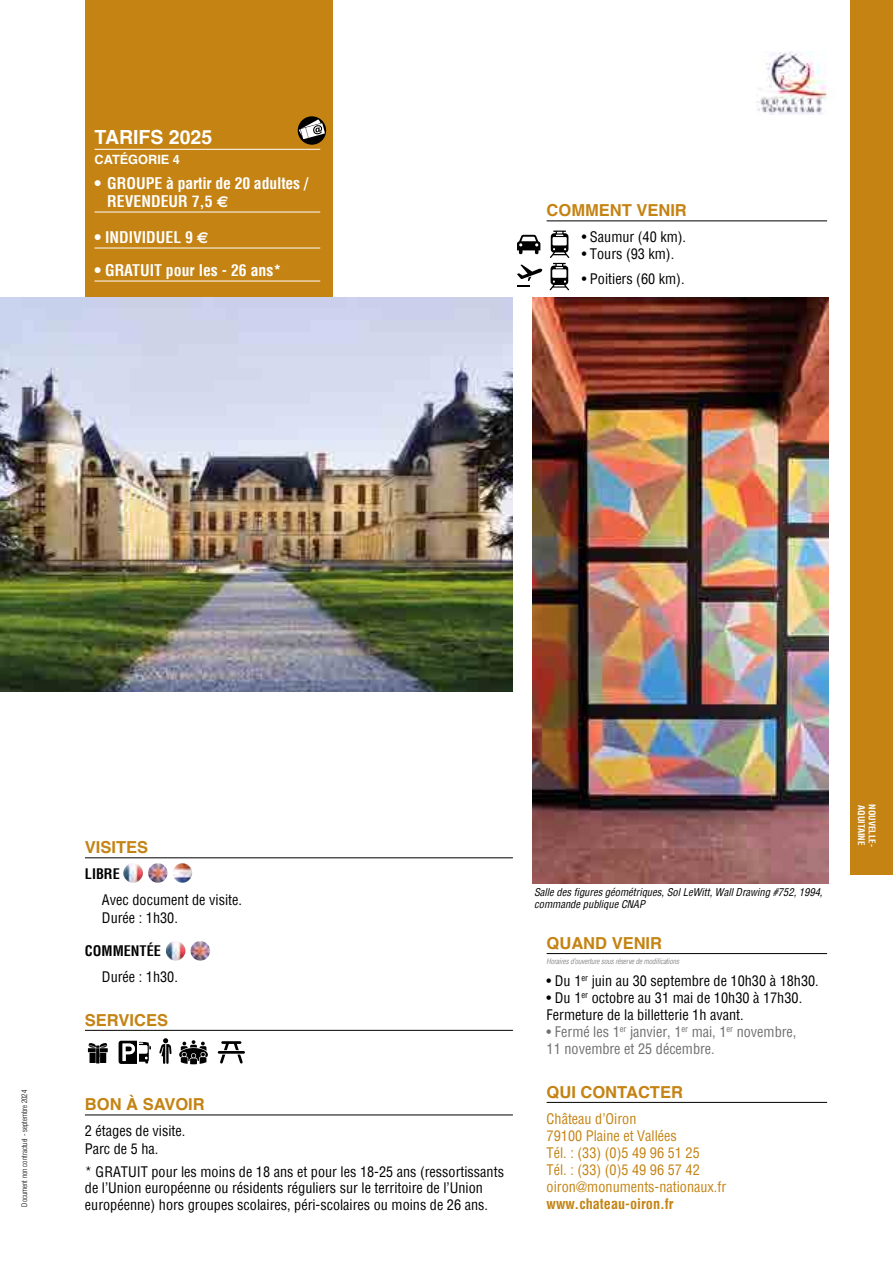
<style>
.page{position:relative;width:893px;height:1263px;background:#fff}
.page>*{position:absolute;margin:0;border:0;box-sizing:border-box;transform-origin:0 0}
.t1{font:700 19.5px "Helvetica";color:#fff}
.t2{font:700 16.5px "Helvetica";color:#c48313}
.t3{font:700 condensed 15.75px/18px "Helvetica";color:#fff}
.t4{font:condensed 14.25px/17.1px "Helvetica";color:#000}
.t5{font:condensed 14.25px/17.1px "Helvetica";color:#c48313}
.t6{font:condensed 14.25px/17.1px "Helvetica";color:#706f6f}
.t7{font:700 condensed 14.25px "Helvetica";color:#c48313}
.t8{font:700 condensed 14.25px "Helvetica";color:#000}
.t9{font:700 12.75px "Helvetica";color:#fff}
.t10{font:italic condensed 10.5px/12.6px "Helvetica";color:#000}
.t11{font:700 condensed 9px "Helvetica";color:#fff}
.t12{font:italic 300 condensed 7.5px "Helvetica LT";color:#706f6f}
.t13{font:300 condensed 7.5px "Helvetica";color:#000}
.s1{font-family:"Euro Sans Std";font-stretch:normal}
</style>
<div class="page">
<div style="left:85px;top:0;width:247px;height:418px;background:#c48313"></div>
<img style="left:0;top:298px;width:512px;height:393px">
<img style="left:532px;top:298px;width:297px;height:585px">
<div style="left:850px;top:0;width:43px;height:874px;background:#c48313"></div>
<img style="left:756px;top:52px;width:71px;height:63px">
<hr style="left:85px;top:857px;width:428px;height:1px;background:#000">
<hr style="left:85px;top:1030px;width:428px;height:1px;background:#000">
<hr style="left:85px;top:1115px;width:428px;height:1px;background:#000">
<img style="left:173px;top:863px;width:19px;height:20px;border-radius:10px">
<img style="left:123px;top:863px;width:20px;height:20px;border-radius:10px">
<img style="left:148px;top:863px;width:20px;height:20px;border-radius:10px">
<img style="left:166px;top:941px;width:19px;height:20px;border-radius:10px">
<img style="left:190px;top:941px;width:20px;height:20px;border-radius:10px">
<svg style="left:159px;top:1038px;width:13px;height:26px"></svg>
<svg style="left:88px;top:1043px;width:20px;height:20px"></svg>
<svg style="left:218px;top:1041px;width:27px;height:23px"></svg>
<svg style="left:119px;top:1040px;width:32px;height:24px"></svg>
<svg style="left:179px;top:1040px;width:29px;height:24px"></svg>
<hr style="left:547px;top:221px;width:280px;height:1px;background:#000">
<hr style="left:547px;top:953px;width:280px;height:1px;background:#000">
<hr style="left:547px;top:1102px;width:280px;height:1px;background:#000">
<svg style="left:517px;top:264px;width:25px;height:23px"></svg>
<svg style="left:550px;top:231px;width:19px;height:59px"></svg>
<hr style="left:95px;top:149px;width:225px;height:1px;background:#fff">
<hr style="left:95px;top:212px;width:225px;height:1px;background:#fff">
<hr style="left:95px;top:248px;width:225px;height:1px;background:#fff">
<hr style="left:95px;top:281px;width:225px;height:1px;background:#fff">
<div style="left:298px;top:116px;width:28px;height:29px;background:#000;border-radius:50%"></div>
<svg style="left:299px;top:119px;width:26px;height:20px"></svg>
<svg style="left:517px;top:235px;width:23px;height:19px"></svg>
<h1 class="t1" style="left:95px;top:126px;width:119px">TARIFS 2025</h1>
<p class="t9" style="left:95px;top:152px;width:87px">CATÉGORIE 4</p>
<p class="t3" style="left:107px;top:174px;width:202px;text-indent:-13px">• GROUPE à partir de 20 adultes /<br>REVENDEUR 7,5 <span class="s1">€</span></p>
<p class="t3" style="left:95px;top:228px;width:116px">• INDIVIDUEL 9 <span class="s1">€</span></p>
<p class="t3" style="left:95px;top:261px;width:188px">• GRATUIT pour les - 26 ans*</p>
<p class="t2" style="left:547px;top:200px;width:142px">COMMENT VENIR</p>
<p class="t4" style="left:582px;top:228px;width:106px">• Saumur (40 km).</p>
<p class="t4" style="left:582px;top:245px;width:94px">• Tours (93 km).</p>
<p class="t4" style="left:582px;top:270px;width:104px">• Poitiers (60 km).</p>
<p class="t13" style="left:20px;top:1206px;width:118px;rotate:-90deg">Document non contractuel - septembre 2024</p>
<p class="t2" style="left:85px;top:837px;width:65px">VISITES</p>
<p class="t8" style="left:85px;top:865px;width:36px">LIBRE</p>
<p class="t4" style="left:102px;top:890px;width:142px;line-height:18px">Avec document de visite.<br>Durée : 1h30.</p>
<p class="t8" style="left:85px;top:942px;width:78px">COMMENTÉE</p>
<p class="t4" style="left:102px;top:968px;width:77px">Durée : 1h30.</p>
<p class="t2" style="left:85px;top:1010px;width:85px">SERVICES</p>
<p class="t2" style="left:85px;top:1094px;width:121px">BON À SAVOIR</p>
<p class="t4" style="left:85px;top:1122px;width:102px">2 étages de visite.<br>Parc de 5 ha.</p>
<p class="t4" style="left:85px;top:1163px;width:421px;line-height:15.8px">* GRATUIT pour les moins de 18 ans et pour les 18-25 ans (ressortissants de l’Union européenne ou résidents réguliers sur le territoire de l’Union</p>
<p class="t4" style="left:85px;top:1196px;width:405px">européenne) hors groupes scolaires, péri-scolaires ou moins de 26 ans.</p>
<p class="t10" style="left:534px;top:885px;width:290px">Salle des figures géométriques, Sol LeWitt, Wall Drawing #752, 1994, commande publique CNAP</p>
<p class="t2" style="left:547px;top:933px;width:117px">QUAND VENIR</p>
<p class="t12" style="left:547px;top:956px;width:134px">Horaires d’ouverture sous réserve de modifications</p>
<p class="t4" style="left:547px;top:971px;width:274px">• Du 1<sup>er</sup> juin au 30 septembre de 10h30 à 18h30.</p>
<p class="t4" style="left:547px;top:989px;width:257px">• Du 1<sup>er</sup> octobre au 31 mai de 10h30 à 17h30.<br>Fermeture de la billetterie 1h avant.</p>
<p class="t6" style="left:547px;top:1023px;width:251px">• Fermé les 1<sup>er</sup> janvier, 1<sup>er</sup> mai, 1<sup>er</sup> novembre,<br>11 novembre et 25 décembre.</p>
<p class="t2" style="left:547px;top:1082px;width:138px">QUI CONTACTER</p>
<p class="t5" style="left:547px;top:1110px;width:181px">Château d’Oiron<br>79100 Plaine et Vallées<br>Tél. : (33) (0)5 49 96 51 25<br>Tél. : (33) (0)5 49 96 57 42 oiron@monuments-nationaux.fr</p>
<p class="t7" style="left:547px;top:1195px;width:128px">www.chateau-oiron.fr</p>
<p class="t11" style="left:867px;top:805px;width:42px;rotate:90deg">AQUITAINE</p>
<p class="t11" style="left:878px;top:804px;width:44px;rotate:90deg">NOUVELLE-</p>
</div>
